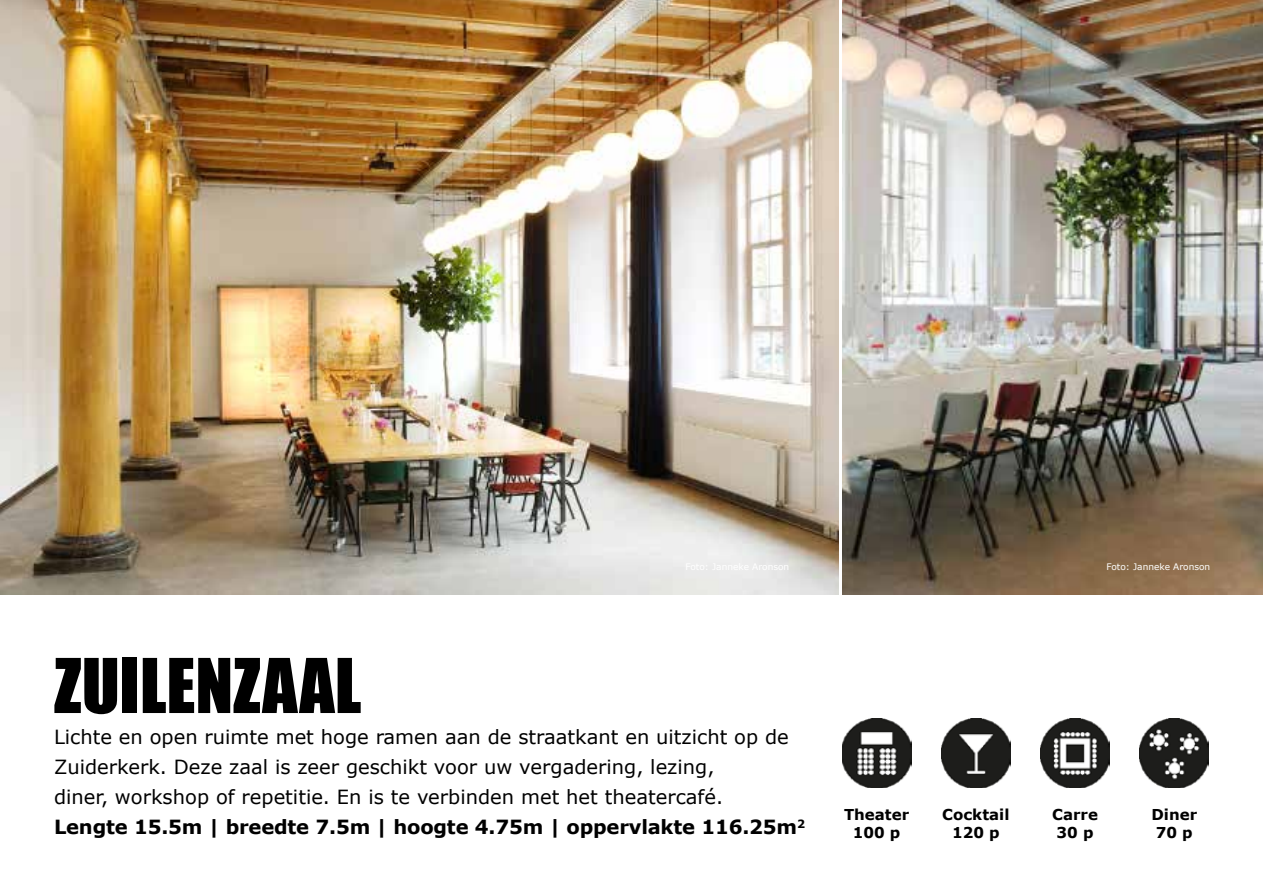
<style>
.page{position:relative;width:1263px;height:893px;background:#fff}
.page>*{position:absolute;margin:0;border:0;box-sizing:border-box;transform-origin:0 0}
.t1{font:69.75px "Impact";color:#000}
.t2{font:19.5px/30px "Verdana";color:#000}
.t3{font:700 15px/18px "Verdana";color:#000;text-align:center}
.t4{font:9px "Verdana";color:#fff}
.s1{font-weight:700}
</style>
<div class="page">
<img style="left:0;top:0;width:838px;height:594px">
<img style="left:842px;top:0;width:421px;height:594px">
<img style="left:842px;top:718px;width:69px;height:70px">
<img style="left:941px;top:718px;width:69px;height:70px">
<img style="left:1040px;top:718px;width:70px;height:70px">
<img style="left:1140px;top:718px;width:69px;height:70px">
<h1 class="t1" style="left:54px;top:631px;width:309px">ZUILENZAAL</h1>
<p class="t2" style="left:54px;top:722px;width:753px">Lichte en open ruimte met hoge ramen aan de straatkant en uitzicht op de Zuiderkerk. Deze zaal is zeer geschikt voor uw vergadering, lezing,<br>diner, workshop of repetitie. En is te verbinden met het theatercafé.<br><span class="s1">Lengte 15.5m | breedte 7.5m | hoogte 4.75m | oppervlakte 116.25m</span><sup>2</sup></p>
<p class="t4" style="left:1106px;top:560px;width:105px">Foto: Janneke Aronson</p>
<p class="t3" style="left:844px;top:805px;width:67px">Theater<br>100 p</p>
<p class="t3" style="left:942px;top:805px;width:69px">Cocktail<br>120 p</p>
<p class="t3" style="left:1052px;top:805px;width:47px;text-align:left">Carre<br>30 p</p>
<p class="t3" style="left:1151px;top:805px;width:47px;text-align:left">Diner<br>70 p</p>
</div>
